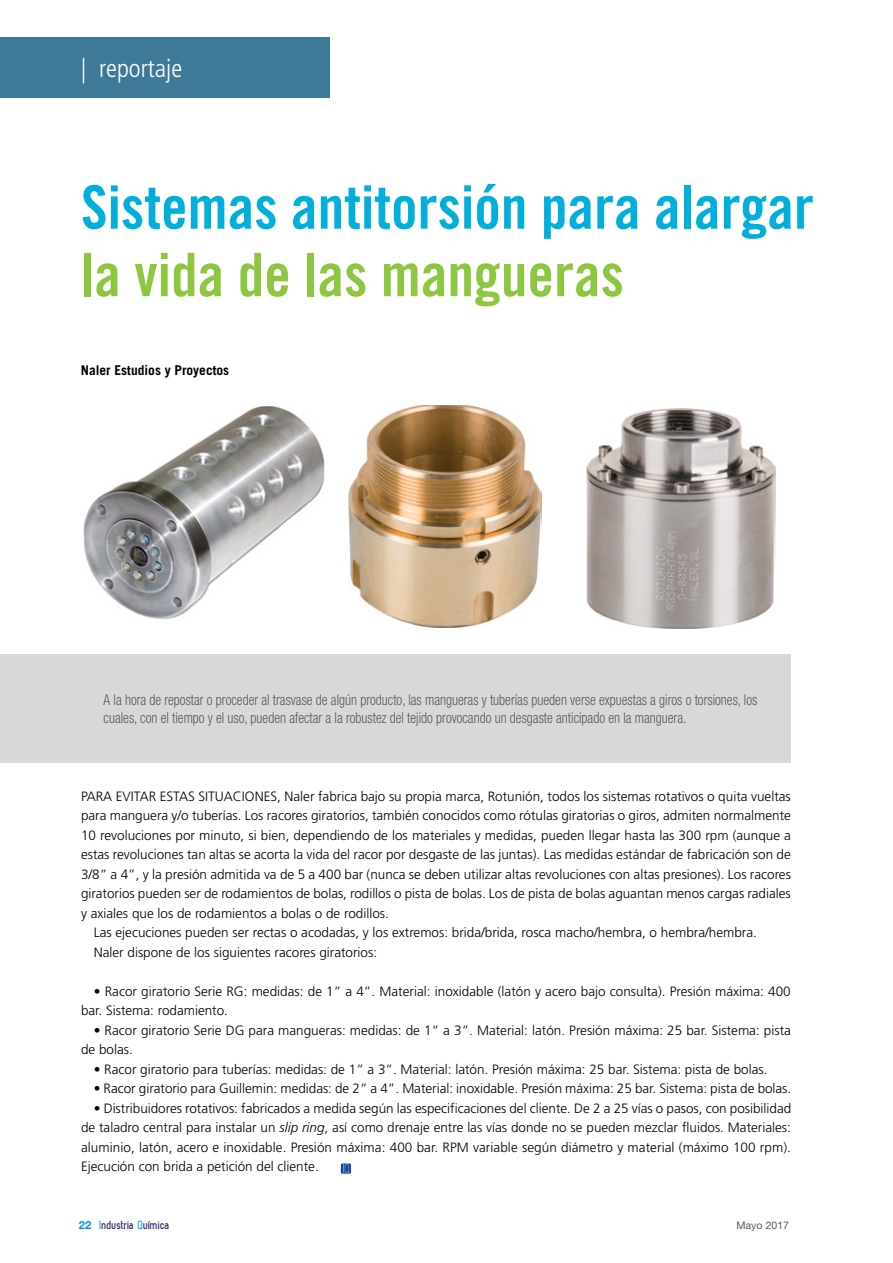
<style>
.page{position:relative;width:893px;height:1263px;background:#fff}
.page>*{position:absolute;margin:0;border:0;box-sizing:border-box;transform-origin:0 0}
.t1{font:60px "Trade Gothic Bold Cond Twenty";color:#00afdb}
.t2{font:60px "Trade Gothic Bold Cond Twenty";color:#8dc63f}
.t3{font:300 condensed 25.5px "Frutiger";color:#fff}
.t4{font:300 condensed 15px/18px "Helvetica Neue LT Std";color:#58595b;scale:.9 1}
.t5{font:300 13.5px/19.5px "Frutiger";color:#000}
.t6{font:700 13.5px "Trade Gothic";color:#000}
.t7{font:700 12px "Zag";color:#282460}
.t8{font:10.5px "Helvetica Neue LT Std";color:#58595b}
.s1{font-style:italic}
.s2{font-family:"Helvetica Neue LT Std";font-size:11.25px;color:#009ddc}
.s3{color:#1bace0}
</style>
<div class="page">
<div style="left:0;top:37px;width:330px;height:61px;background:#3e7998"></div>
<img style="left:83px;top:406px;width:242px;height:214px">
<div style="left:0;top:655px;width:791px;height:108px;background:#d7d8da"></div>
<svg style="left:341px;top:1163px;width:10px;height:11px"></svg>
<svg style="left:343px;top:1164px;width:6px;height:9px"></svg>
<img style="left:348px;top:405px;width:193px;height:223px">
<img style="left:587px;top:409px;width:189px;height:219px">
<h2 class="t3" style="left:81px;top:54px;width:103px">| reportaje</h2>
<h1 class="t1" style="left:81px;top:171px;width:734px">Sistemas antitorsión para alargar</h1>
<h1 class="t2" style="left:81px;top:238px;width:544px">la vida de las mangueras</h1>
<p class="t6" style="left:81px;top:362px;width:150px">Naler Estudios y Proyectos</p>
<p class="t4" style="left:104px;top:691px;width:728px">A la hora de repostar o proceder al trasvase de algún producto, las mangueras y tuberías pueden verse expuestas a giros o torsiones, los cuales, con el tiempo y el uso, pueden afectar a la robustez del tejido provocando un desgaste anticipado en la manguera.</p>
<p class="t5" style="left:81px;top:787px;width:711px">Para evitar estas situaciones, Naler fabrica bajo su propia marca, Rotunión, todos los sistemas rotativos o quita vueltas</p>
<p class="t5" style="left:81px;top:806px;width:711px">para manguera y/o tuberías. Los racores giratorios, también conocidos como rótulas giratorias o giros, admiten normalmente</p>
<p class="t5" style="left:81px;top:826px;width:711px">10 revoluciones por minuto, si bien, dependiendo de los materiales y medidas, pueden llegar hasta las 300 rpm (aunque a</p>
<p class="t5" style="left:81px;top:845px;width:711px">estas revoluciones tan altas se acorta la vida del racor por desgaste de las juntas). Las medidas estándar de fabricación son de</p>
<p class="t5" style="left:81px;top:865px;width:711px">3/8” a 4”, y la presión admitida va de 5 a 400 bar (nunca se deben utilizar altas revoluciones con altas presiones). Los racores</p>
<p class="t5" style="left:81px;top:884px;width:711px">giratorios pueden ser de rodamientos de bolas, rodillos o pista de bolas. Los de pista de bolas aguantan menos cargas radiales</p>
<p class="t5" style="left:81px;top:904px;width:309px">y axiales que los de rodamientos a bolas o de rodillos.</p>
<p class="t5" style="left:94px;top:923px;width:665px">Las ejecuciones pueden ser rectas o acodadas, y los extremos: brida/brida, rosca macho/hembra, o hembra/hembra.</p>
<p class="t5" style="left:94px;top:943px;width:285px">Naler dispone de los siguientes racores giratorios:</p>
<p class="t5" style="left:81px;top:982px;width:711px;text-indent:13px">• Racor giratorio Serie RG: medidas: de 1” a 4”. Material: inoxidable (latón y acero bajo consulta). Presión máxima: 400 bar. Sistema: rodamiento.</p>
<p class="t5" style="left:81px;top:1021px;width:711px;text-indent:13px">• Racor giratorio Serie DG para mangueras: medidas: de 1” a 3”. Material: latón. Presión máxima: 25 bar. Sistema: pista de bolas.</p>
<p class="t5" style="left:94px;top:1060px;width:675px">• Racor giratorio para tuberías: medidas: de 1” a 3”. Material: latón. Presión máxima: 25 bar. Sistema: pista de bolas.</p>
<p class="t5" style="left:94px;top:1079px;width:699px">• Racor giratorio para Guillemin: medidas: de 2” a 4”. Material: inoxidable. Presión máxima: 25 bar. Sistema: pista de bolas.</p>
<p class="t5" style="left:81px;top:1099px;width:712px;text-align:justify;text-indent:13px">• Distribuidores rotativos: fabricados a medida según las especificaciones del cliente. De 2 a 25 vías o pasos, con posibilidad de taladro central para instalar un <span class="s1">slip ring</span>, así como drenaje entre las vías donde no se pueden mezclar fluidos. Materiales: aluminio, latón, acero e inoxidable. Presión máxima: 400 bar. RPM variable según diámetro y material (máximo 100 rpm).<br>Ejecución con brida a petición del cliente.</p>
<p class="t7" style="left:79px;top:1218px;width:93px"><span class="s2">22</span> <span class="s3">I</span>ndustria <span class="s3">Q</span>uímica</p>
<p class="t8" style="left:736px;top:1219px;width:54px">Mayo 2017</p>
</div>
